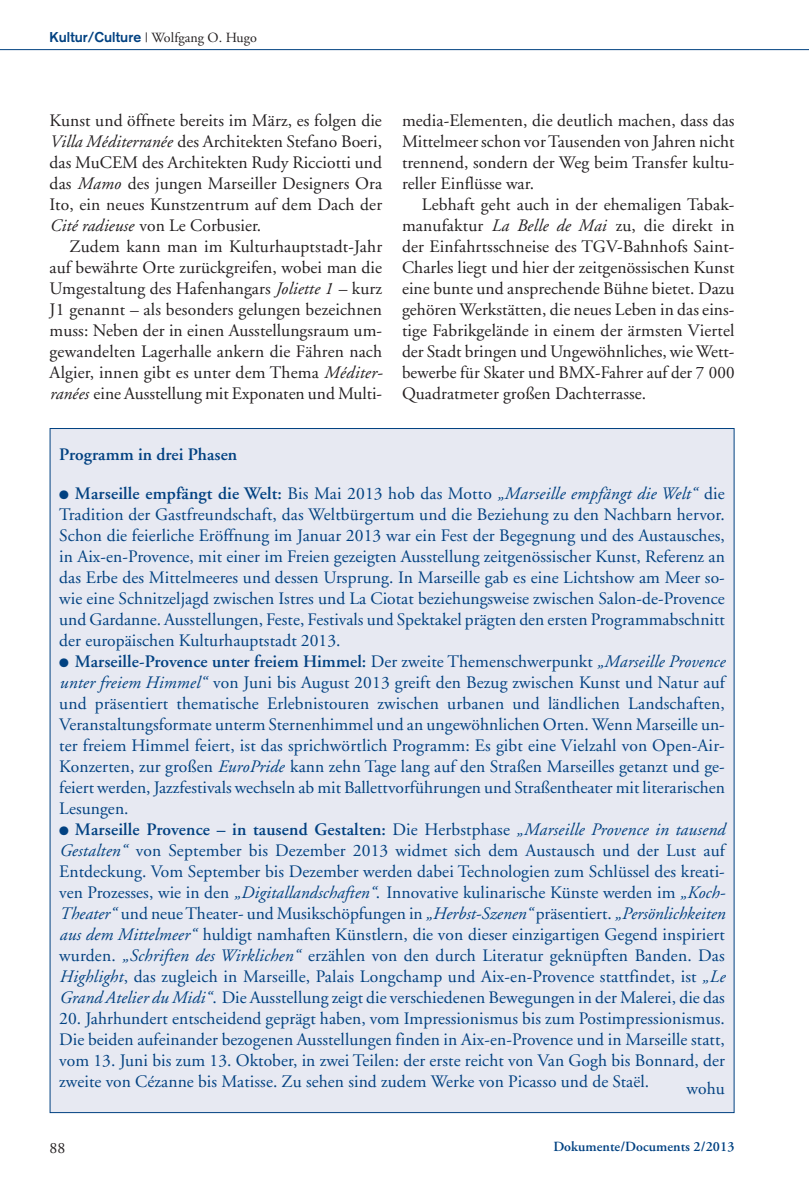
<style>
.page{position:relative;width:809px;height:1191px;background:#fff}
.page>*{position:absolute;margin:0;border:0;box-sizing:border-box;transform-origin:0 0}
.t1{font:17.5px/21px "Adobe Garamond";letter-spacing:.005em;color:#014181;text-align:justify}
.t2{font:17.5px/21px "Adobe Garamond";letter-spacing:.005em;color:#231f20;text-align:justify}
.t3{font:600 17.5px "Adobe Garamond";letter-spacing:.005em;color:#014181}
.t4{font:15.75px "Adobe Garamond";color:#231f20}
.t5{font:14px "Adobe Garamond";letter-spacing:.005em;color:#231f20}
.t6{font:600 14px "Adobe Garamond";letter-spacing:.005em;color:#014181}
.s1{font-family:"Akzidenz Grotesk";font-weight:700;color:#014181}
.s2{font-style:italic}
.s3{font-weight:600}
</style>
<div class="page">
<hr style="left:0;top:49px;width:809px;height:1px;background:#014181">
<div style="left:50px;top:429px;width:683px;height:683px;background:#e7e9f2"></div>
<p class="t5" style="left:50px;top:32px;width:209px"><span class="s1">Kultur/Culture</span> | Wolfgang O. Hugo</p>
<p class="t2" style="left:50px;top:111px;width:334px">Kunst und öffnete bereits im März, es folgen die <span class="s2">Villa Méditerranée</span> des Architekten Stefano Boeri, das MuCEM des Architekten Rudy Ricciotti und das <span class="s2">Mamo</span> des jungen Marseiller Designers Ora Ito, ein neues Kunstzentrum auf dem Dach der <span class="s2">Cité radieuse</span> von Le Corbusier.</p>
<p class="t2" style="left:50px;top:237px;width:335px;text-indent:20px">Zudem kann man im Kulturhauptstadt-Jahr auf bewährte Orte zurückgreifen, wobei man die Umgestaltung des Hafenhangars <span class="s2">Joliette 1</span> – kurz J1 genannt – als besonders gelungen bezeichnen muss: Neben der in einen Ausstellungsraum um&shy;gewandelten Lagerhalle ankern die Fähren nach Algier, innen gibt es unter dem Thema <span class="s2">Méditer&shy;ranées</span> eine Ausstellung mit Exponaten und Multi-</p>
<p class="t2" style="left:402px;top:111px;width:334px">media-Elementen, die deutlich machen, dass das Mittelmeer schon vorTausenden von Jahren nicht trennend, sondern der Weg beim Transfer kultu&shy;reller Einflüsse war.</p>
<p class="t2" style="left:402px;top:195px;width:334px;text-indent:20px">Lebhaft geht auch in der ehemaligen Tabak&shy;manufaktur <span class="s2">La Belle de Mai</span> zu, die direkt in der Einfahrtsschneise des TGV-Bahnhofs Saint-Charles liegt und hier der zeitgenössischen Kunst eine bunte und ansprechende Bühne bietet. Dazu gehören Werkstätten, die neues Leben in das eins&shy;tige Fabrikgelände in einem der ärmsten Viertel der Stadt bringen und Ungewöhnliches, wie Wett&shy;bewerbe für Skater und BMX-Fahrer auf der 7 000<br>Quadratmeter großen Dachterrasse.</p>
<p class="t3" style="left:59px;top:448px;width:179px">Programm in drei Phasen</p>
<p class="t1" style="left:59px;top:484px;width:667px">● <span class="s3">Marseille empfängt die Welt:</span> Bis Mai 2013 hob das Motto <span class="s2">„Marseille empfängt die Welt“</span> die Tradition der Gastfreundschaft, das Weltbürgertum und die Beziehung zu den Nachbarn hervor.<br>Schon die feierliche Eröffnung im Januar 2013 war ein Fest der Begegnung und des Austausches, in Aix-en-Provence, mit einer im Freien gezeigten Ausstellung zeitgenössischer Kunst, Referenz an das Erbe des Mittelmeeres und dessen Ursprung. In Marseille gab es eine Lichtshow am Meer so&shy;wie eine Schnitzeljagd zwischen Istres und La Ciotat beziehungsweise zwischen Salon-de-Provence und Gardanne. Ausstellungen, Feste, Festivals und Spektakel prägten den ersten Programmabschnitt der europäischen Kulturhauptstadt 2013.</p>
<p class="t1" style="left:59px;top:652px;width:667px">● <span class="s3">Marseille-Provence unter freiem Himmel:</span> Der zweite Themenschwerpunkt <span class="s2">„Marseille Provence unter freiem Himmel“</span> von Juni bis August 2013 greift den Bezug zwischen Kunst und Natur auf und präsentiert thematische Erlebnistouren zwischen urbanen und ländlichen Landschaften, Veranstaltungsformate unterm Sternenhimmel und an ungewöhnlichen Orten. Wenn Marseille un&shy;ter freiem Himmel feiert, ist das sprichwörtlich Programm: Es gibt eine Vielzahl von Open-Air-Konzerten, zur großen <span class="s2">EuroPride</span> kann zehn Tage lang auf den Straßen Marseilles getanzt und ge&shy;feiert werden, Jazzfestivals wechseln ab mit Ballettvorführungen und Straßentheater mit literarischen Lesungen.</p>
<p class="t1" style="left:59px;top:820px;width:668px">● <span class="s3">Marseille Provence – in tausend Gestalten:</span> Die Herbstphase <span class="s2">„Marseille Provence in tausend Gestalten“</span> von September bis Dezember 2013 widmet sich dem Austausch und der Lust auf Entdeckung. Vom September bis Dezember werden dabei Technologien zum Schlüssel des kreati&shy;ven Prozesses, wie in den <span class="s2">„Digitallandschaften“</span>. Innovative kulinarische Künste werden im <span class="s2">„Koch-Theater“</span> und neueTheater- und Musikschöpfungen in <span class="s2">„Herbst-Szenen“</span> präsentiert. <span class="s2">„Persönlichkeiten aus dem Mittelmeer“</span> huldigt namhaften Künstlern, die von dieser einzigartigen Gegend inspiriert wurden. <span class="s2">„Schriften des Wirklichen“</span> erzählen von den durch Literatur geknüpften Banden. Das <span class="s2">Highlight</span>, das zugleich in Marseille, Palais Longchamp und Aix-en-Provence stattfindet, ist <span class="s2">„Le Grand Atelier du Midi“</span>. Die Ausstellung zeigt die verschiedenen Bewegungen in der Malerei, die das</p>
<p class="t1" style="left:59px;top:1009px;width:667px">20. Jahrhundert entscheidend geprägt haben, vom Impressionismus bis zum Postimpressionismus.<br>Die beiden aufeinander bezogenen Ausstellungen finden in Aix-en-Provence und in Marseille statt, vom 13. Juni bis zum 13. Oktober, in zwei Teilen: der erste reicht von Van Gogh bis Bonnard, der zweite von Cézanne bis Matisse. Zu sehen sind zudem Werke von Picasso und de Staël.</p>
<p class="t1" style="left:686px;top:1079px;width:40px">wohu</p>
<p class="t4" style="left:50px;top:1141px;width:17px">88</p>
<p class="t6" style="left:553px;top:1141px;width:183px">Dokumente/Documents 2/2013</p>
</div>
